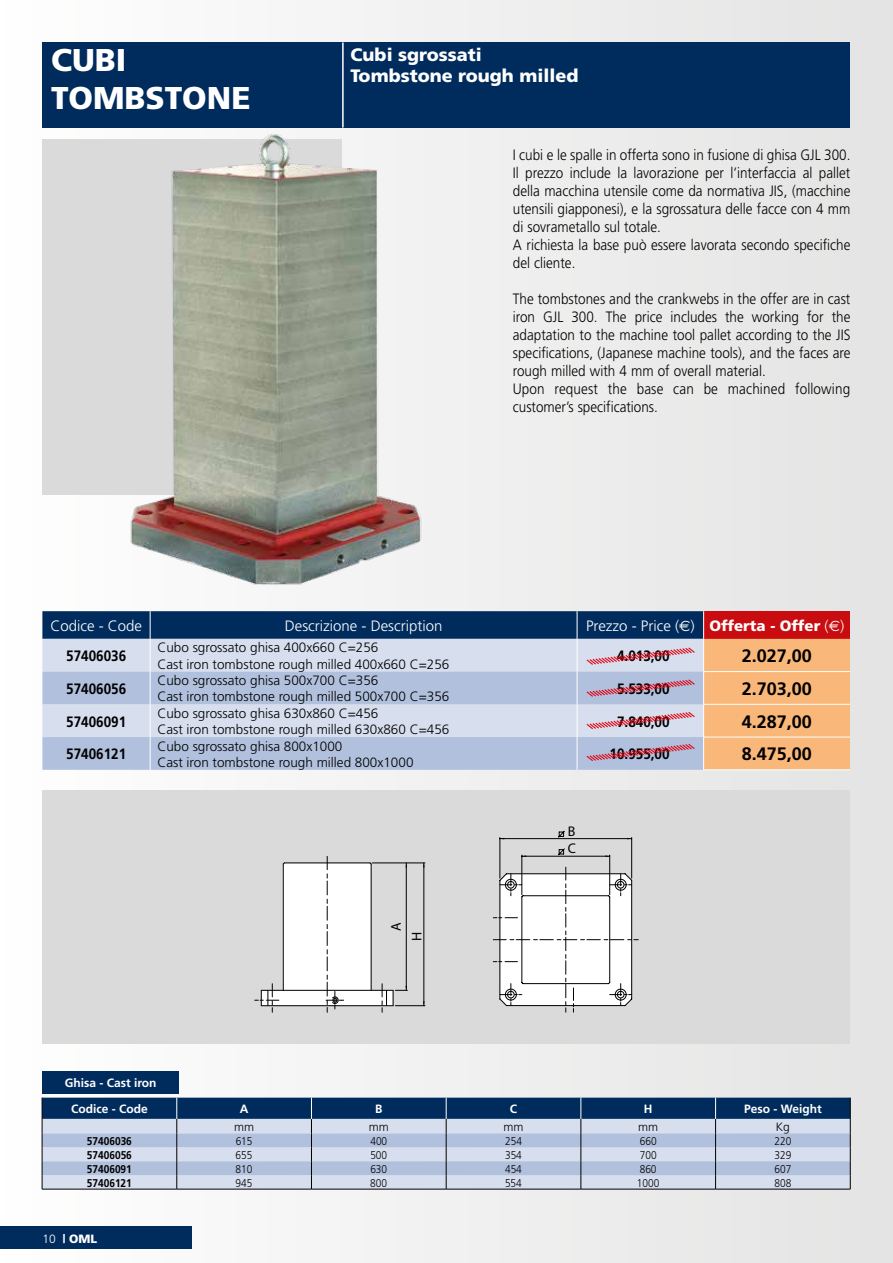
<style>
.page{position:relative;width:893px;height:1263px;background:#fff}
.page>*{position:absolute;margin:0;border:0;box-sizing:border-box;transform-origin:0 0}
.t1{font:900 31.5px/37.8px "Frutiger";color:#fff}
.t2{font:900 18px/21.6px "Frutiger";color:#fff}
.t3{font:700 18px "Frutiger";color:#000}
.t4{font:300 15px/18px "Frutiger";color:#000;scale:.9 1}
.t5{font:300 15px "Frutiger";color:#fff}
.t6{font:700 15px "Frutiger";color:#000;scale:.9 1}
.t7{font:14.1px "Myriad Pro";color:#000}
.t8{font:300 13.5px/16.2px "Frutiger";color:#000}
.t9{font:700 12px "Frutiger";color:#fff}
.t10{font:300 12px "Frutiger";color:#000}
.t11{font:900 12px "Frutiger";color:#fff}
.t12{font:300 11.25px "Frutiger";color:#000;scale:.9 1}
.t13{font:700 11.25px "Frutiger";color:#000;scale:.9 1}
.s1{font-family:"Euro Sans";font-weight:400}
.s2{font-weight:900}
.s3{font-weight:300}
</style>
<div class="page">
<div style="left:0;top:0;width:893px;height:1263px;background:linear-gradient(to right,#fafbfc,#e4e4e4)"></div>
<div style="left:43px;top:43px;width:807px;height:85px;background:#002c5d"></div>
<hr style="left:342px;top:43px;width:2px;height:85px;background:#fff">
<div style="left:0;top:1227px;width:191px;height:22px;background:#002c5d"></div>
<div style="left:43px;top:139px;width:299px;height:355px;background:#dadada"></div>
<img style="left:119px;top:128px;width:311px;height:467px">
<div style="left:43px;top:790px;width:807px;height:254px;background:#dadada"></div>
<hr style="left:424px;top:863px;width:1px;height:143px;background:#000">
<hr style="left:372px;top:863px;width:53px;height:1px;background:#000">
<hr style="left:395px;top:1005px;width:30px;height:1px;background:#000">
<hr style="left:500px;top:837px;width:1px;height:41px;background:#000">
<hr style="left:631px;top:837px;width:1px;height:41px;background:#000">
<hr style="left:500px;top:838px;width:132px;height:1px;background:#000">
<hr style="left:522px;top:855px;width:1px;height:40px;background:#000">
<hr style="left:609px;top:855px;width:1px;height:40px;background:#000">
<hr style="left:522px;top:856px;width:88px;height:1px;background:#000">
<svg style="left:557px;top:830px;width:8px;height:26px"></svg>
<svg style="left:255px;top:856px;width:152px;height:156px"></svg>
<svg style="left:493px;top:867px;width:145px;height:145px"></svg>
<hr style="left:42px;top:1189px;width:135px;height:1px;background:#000">
<hr style="left:177px;top:1189px;width:134px;height:1px;background:#000">
<hr style="left:311px;top:1189px;width:135px;height:1px;background:#000">
<hr style="left:446px;top:1189px;width:135px;height:1px;background:#000">
<hr style="left:581px;top:1189px;width:135px;height:1px;background:#000">
<hr style="left:716px;top:1189px;width:134px;height:1px;background:#000">
<svg style="left:42px;top:1098px;width:809px;height:91px;background:#98aac4"></svg>
<div style="left:43px;top:1071px;width:136px;height:23px;background:#002c5d"></div>
<svg style="left:42px;top:611px;width:808px;height:159px;background:#b0adba"></svg>
<h1 class="t1" style="left:51px;top:41px;width:201px">CUBI<br>TOMBSTONE</h1>
<p class="t2" style="left:351px;top:43px;width:229px">Cubi sgrossati<br>Tombstone rough milled</p>
<p class="t4" style="left:513px;top:145px;width:377px">I cubi e le spalle in offerta sono in fusione di ghisa GJL 300.<br>Il prezzo include la lavorazione per l’interfaccia al pallet della macchina utensile come da normativa JIS, (macchine utensili giapponesi), e la sgrossatura delle facce con 4 mm di sovrametallo sul totale.<br>A richiesta la base può essere lavorata secondo specifiche del cliente.</p>
<p class="t4" style="left:513px;top:289px;width:377px">The tombstones and the crankwebs in the offer are in cast iron GJL 300. The price includes the working for the adaptation to the machine tool pallet according to the JIS specifications, (Japanese machine tools), and the faces are rough milled with 4 mm of overall material.<br>Upon request the base can be machined following customer’s specifications.</p>
<p class="t5" style="left:50px;top:617px;width:93px">Codice - Code</p>
<p class="t5" style="left:285px;top:617px;width:159px">Descrizione - Description</p>
<p class="t5" style="left:586px;top:617px;width:260px">Prezzo - Price (<span class="s1">E</span>) <span class="s2">Offerta - Offer</span> (<span class="s1">E</span>)</p>
<p class="t6" style="left:66px;top:647px;width:68px">57406036</p>
<p class="t8" style="left:157px;top:640px;width:293px">Cubo sgrossato ghisa 400x660 C=256<br>Cast iron tombstone rough milled 400x660 C=256</p>
<p class="t6" style="left:617px;top:647px;width:60px">4.013,00</p>
<p class="t3" style="left:742px;top:645px;width:72px">2.027,00</p>
<p class="t6" style="left:66px;top:680px;width:68px">57406056</p>
<p class="t8" style="left:157px;top:672px;width:293px">Cubo sgrossato ghisa 500x700 C=356<br>Cast iron tombstone rough milled 500x700 C=356</p>
<p class="t6" style="left:617px;top:680px;width:60px">5.533,00</p>
<p class="t3" style="left:742px;top:678px;width:72px">2.703,00</p>
<p class="t6" style="left:66px;top:712px;width:68px">57406091</p>
<p class="t8" style="left:157px;top:705px;width:293px">Cubo sgrossato ghisa 630x860 C=456<br>Cast iron tombstone rough milled 630x860 C=456</p>
<p class="t6" style="left:617px;top:712px;width:60px">7.840,00</p>
<p class="t3" style="left:742px;top:711px;width:72px">4.287,00</p>
<p class="t6" style="left:66px;top:745px;width:68px">57406121</p>
<p class="t8" style="left:157px;top:738px;width:258px">Cubo sgrossato ghisa 800x1000<br>Cast iron tombstone rough milled 800x1000</p>
<p class="t6" style="left:610px;top:745px;width:68px">10.955,00</p>
<p class="t3" style="left:742px;top:744px;width:72px">8.475,00</p>
<p class="t7" style="left:568px;top:823px;width:9px">B</p>
<p class="t9" style="left:65px;top:1076px;width:93px">Ghisa - Cast iron</p>
<p class="t7" style="left:387px;top:931px;width:10px;rotate:-90deg">A</p>
<p class="t7" style="left:408px;top:941px;width:11px;rotate:-90deg">H</p>
<p class="t7" style="left:568px;top:839px;width:10px">C</p>
<p class="t9" style="left:71px;top:1102px;width:78px">Codice - Code</p>
<p class="t9" style="left:240px;top:1102px;width:10px">A</p>
<p class="t9" style="left:375px;top:1102px;width:9px">B</p>
<p class="t9" style="left:510px;top:1102px;width:9px">C</p>
<p class="t9" style="left:644px;top:1102px;width:10px">H</p>
<p class="t9" style="left:744px;top:1102px;width:79px">Peso - Weight</p>
<p class="t10" style="left:234px;top:1120px;width:21px">mm</p>
<p class="t10" style="left:369px;top:1120px;width:21px">mm</p>
<p class="t10" style="left:503px;top:1120px;width:21px">mm</p>
<p class="t10" style="left:638px;top:1120px;width:21px">mm</p>
<p class="t10" style="left:776px;top:1120px;width:16px">Kg</p>
<p class="t13" style="left:87px;top:1134px;width:52px">57406036</p>
<p class="t12" style="left:236px;top:1134px;width:20px">615</p>
<p class="t12" style="left:370px;top:1134px;width:20px">400</p>
<p class="t12" style="left:505px;top:1134px;width:20px">254</p>
<p class="t12" style="left:640px;top:1134px;width:20px">660</p>
<p class="t12" style="left:774px;top:1134px;width:20px">220</p>
<p class="t13" style="left:87px;top:1148px;width:52px">57406056</p>
<p class="t12" style="left:236px;top:1148px;width:20px">655</p>
<p class="t12" style="left:370px;top:1148px;width:20px">500</p>
<p class="t12" style="left:505px;top:1148px;width:20px">354</p>
<p class="t12" style="left:640px;top:1148px;width:20px">700</p>
<p class="t12" style="left:774px;top:1148px;width:20px">329</p>
<p class="t13" style="left:87px;top:1162px;width:52px">57406091</p>
<p class="t12" style="left:236px;top:1162px;width:20px">810</p>
<p class="t12" style="left:370px;top:1162px;width:20px">630</p>
<p class="t12" style="left:505px;top:1162px;width:20px">454</p>
<p class="t12" style="left:640px;top:1162px;width:20px">860</p>
<p class="t12" style="left:774px;top:1162px;width:20px">607</p>
<p class="t13" style="left:87px;top:1176px;width:52px">57406121</p>
<p class="t12" style="left:236px;top:1176px;width:20px">945</p>
<p class="t12" style="left:370px;top:1176px;width:20px">800</p>
<p class="t12" style="left:505px;top:1176px;width:20px">554</p>
<p class="t12" style="left:637px;top:1176px;width:27px">1000</p>
<p class="t12" style="left:774px;top:1176px;width:20px">808</p>
<p class="t11" style="left:43px;top:1232px;width:56px"><span class="s3">10</span> | OML</p>
</div>
